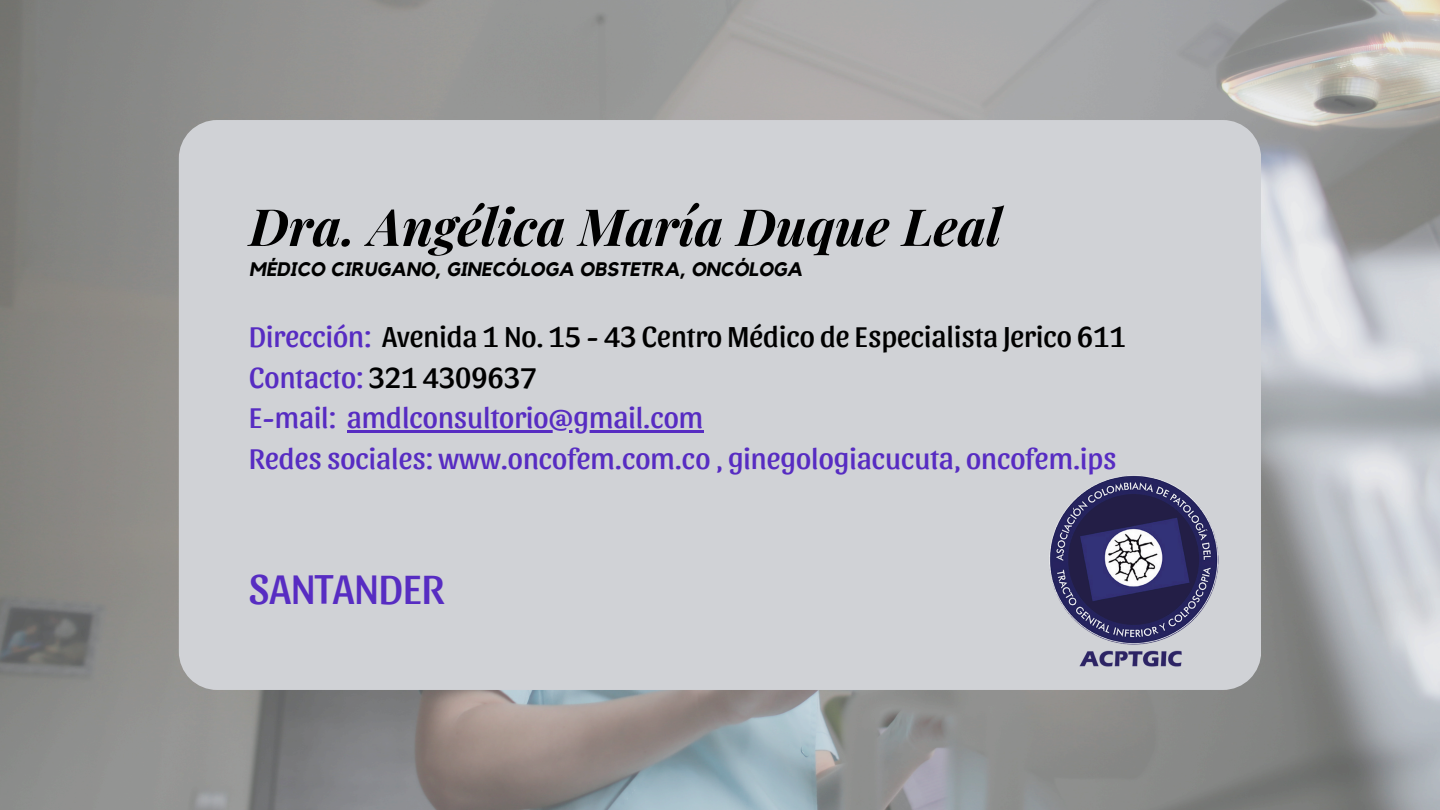
<style>
.page{position:relative;width:1440px;height:810px;background:#fff}
.page>*{position:absolute;margin:0;border:0;box-sizing:border-box;transform-origin:0 0}
.t1{font:italic 700 51.3px "Playfair Display";color:#000}
.t2{font:43px "Sansita";color:#572cc2}
.t3{font:30px/40.5px "Sansita";color:#000}
.t4{font:30px "Sansita";color:#572cc2}
.t5{font:italic 700 19.5px "Kollektif";color:#000}
.s1{color:#572cc2}
</style>
<div class="page">
<img style="left:0;top:0;width:1440px;height:810px">
<div style="left:179px;top:120px;width:1082px;height:570px;background:#d0d2d6"></div>
<img style="left:1039px;top:467px;width:192px;height:203px">
<hr style="left:347px;top:430px;width:356px;height:3px;background:#572cc2">
<h1 class="t1" style="left:249px;top:191px;width:754px">Dra. Angélica María Duque Leal</h1>
<p class="t5" style="left:249px;top:261px;width:555px">MÉDICO CIRUGANO, GINECÓLOGA OBSTETRA, ONCÓLOGA</p>
<h3 class="t3" style="left:249px;top:314px;width:878px"><span class="s1">Dirección:</span> Avenida 1 No. 15 - 43 Centro Médico de Especialista Jerico 611<br><span class="s1">Contacto:</span> 321 4309637<br><span class="s1">E-mail: amdlconsultorio@gmail.com</span></h3>
<h2 class="t4" style="left:249px;top:438px;width:869px">Redes sociales: www.oncofem.com.co , ginegologiacucuta, oncofem.ips</h2>
<h2 class="t2" style="left:249px;top:560px;width:197px">SANTANDER</h2>
</div>
